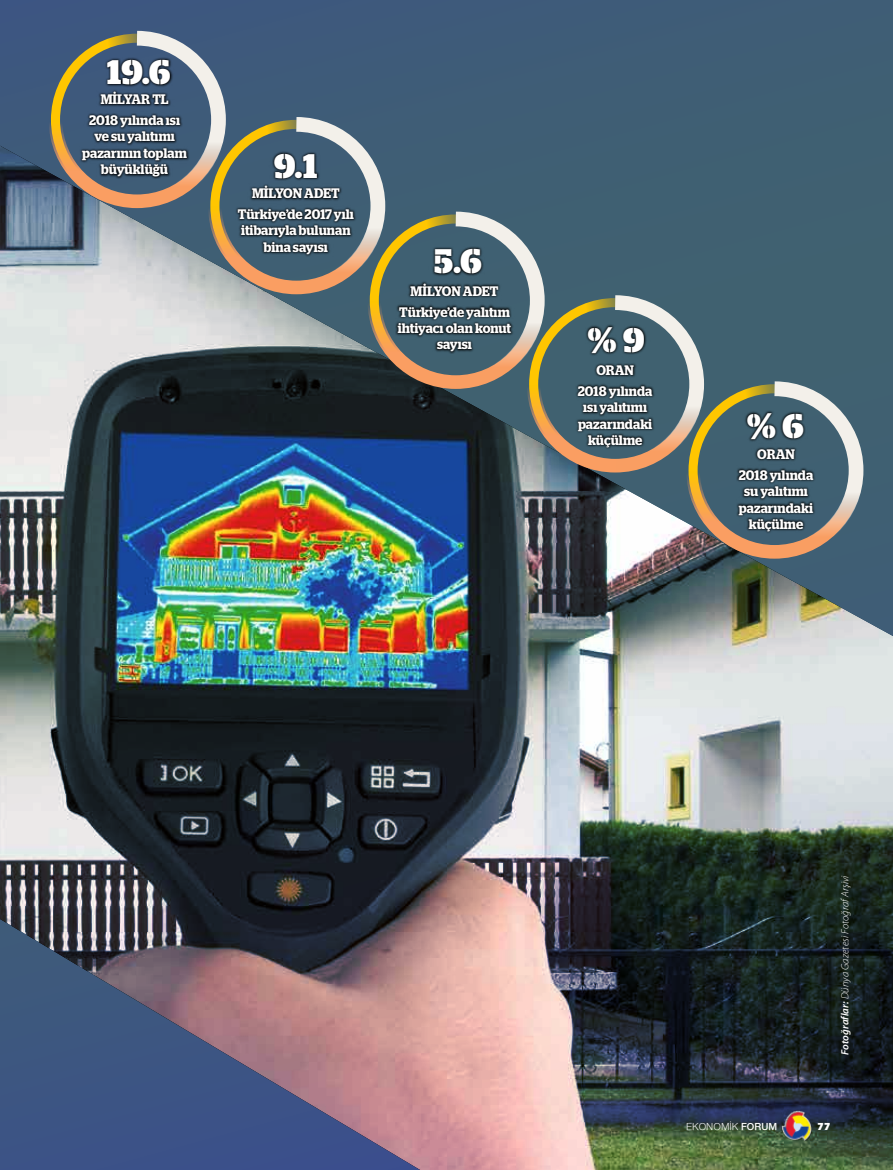
<style>
.page{position:relative;width:893px;height:1170px;background:#fff}
.page>*{position:absolute;margin:0;border:0;box-sizing:border-box;transform-origin:0 0}
.t1{font:700 34.05px "Stag Stencil";color:#fff}
.t2{font:600 13.8px/16.4px "Stag";color:#fff;text-align:center;scale:.95 1}
.t3{font:italic 300 10.5px "Myriad Pro";letter-spacing:.01em;color:#fff}
.t4{font:10.5px "Nimbus Sans Novus";color:#fff}
.t5{font:900 10.5px "PF Agora Sans Pro";color:#fff}
.s1{font-weight:600}
</style>
<div class="page">
<img style="left:0;top:0;width:893px;height:1169px">
<img style="left:781px;top:1109px;width:31px;height:31px">
<svg style="left:42px;top:23px;width:829px;height:537px;background:#546671"></svg>
<h1 class="t1" style="left:107px;top:52px;width:65px">19.6</h1>
<p class="t2" style="left:89px;top:89px;width:97px;line-height:20.7px">MİLYAR TL<br>2018 yılında ısı</p>
<p class="t2" style="left:82px;top:128px;width:112px">ve su yalıtımı pazarının toplam büyüklüğü</p>
<h1 class="t1" style="left:274px;top:146px;width:45px">9.1</h1>
<p class="t2" style="left:238px;top:183px;width:124px;line-height:20.7px">MİLYON ADET<br>Türkiye’de 2017 yılı</p>
<p class="t2" style="left:241px;top:222px;width:117px">itibarıyla bulunan bina sayısı</p>
<h1 class="t1" style="left:434px;top:241px;width:49px">5.6</h1>
<p class="t2" style="left:399px;top:280px;width:118px;line-height:20.7px">MİLYON ADET<br>Türkiye’de yalıtım</p>
<p class="t2" style="left:398px;top:320px;width:121px">ihtiyacı olan konut sayısı</p>
<h1 class="t1" style="left:587px;top:320px;width:59px">% 9</h1>
<p class="t2" style="left:578px;top:360px;width:80px;line-height:20.7px">ORAN<br>2018 yılında</p>
<p class="t2" style="left:578px;top:399px;width:80px">ısı yalıtımı pazarındaki küçülme</p>
<h1 class="t1" style="left:747px;top:406px;width:59px">% 6</h1>
<p class="t2" style="left:739px;top:444px;width:80px;line-height:20.7px">ORAN<br>2018 yılında</p>
<p class="t2" style="left:739px;top:483px;width:80px">su yalıtımı pazarındaki küçülme</p>
<p class="t3" style="left:839px;top:1054px;width:181px;rotate:-90deg"><span class="s1">Fotoğraflar:</span> Dünya Gazetesi Fotoğraf Arşivi</p>
<p class="t4" style="left:686px;top:1120px;width:93px">EKONOMİK <span class="s1">FORUM</span></p>
<p class="t5" style="left:817px;top:1119px;width:15px">77</p>
</div>
